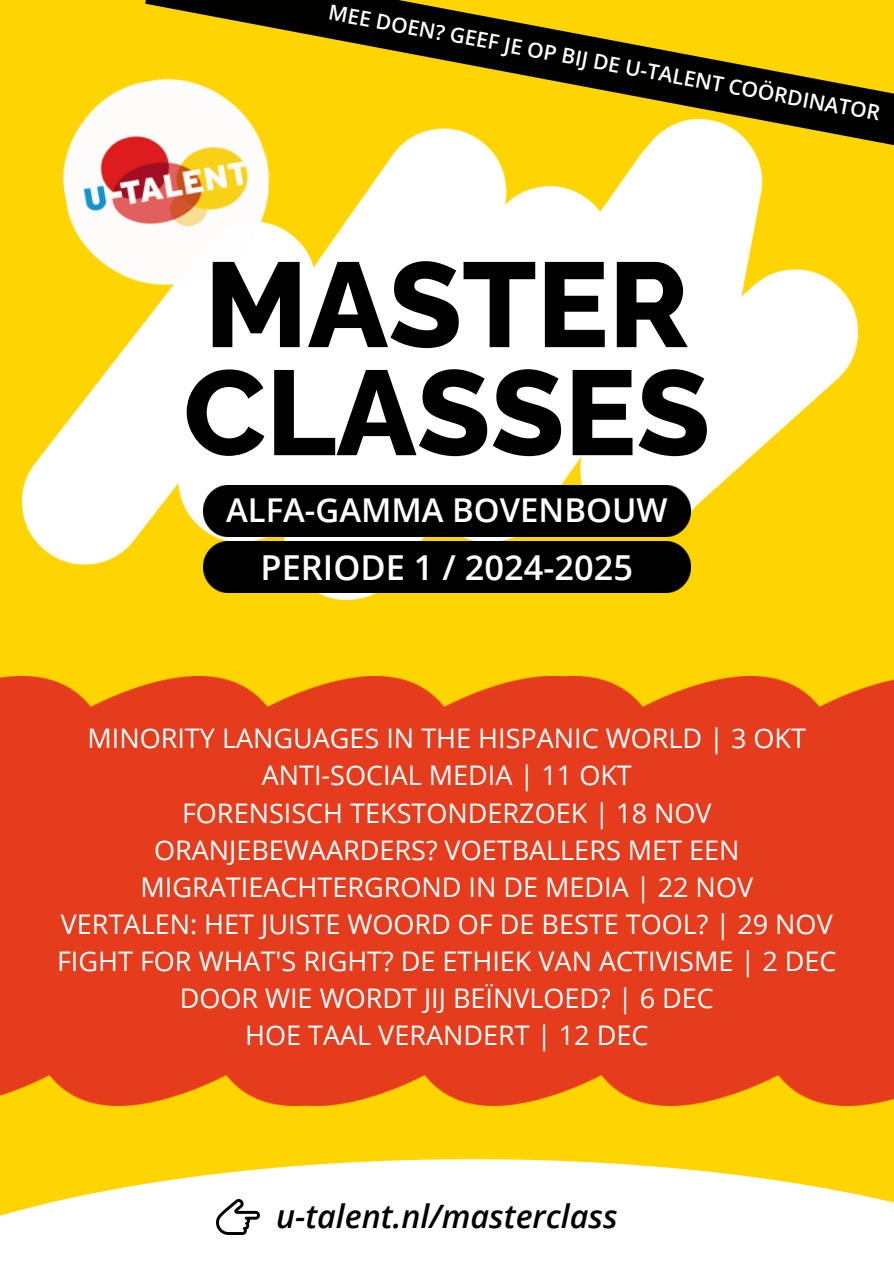
<style>
.page{position:relative;width:894px;height:1264px;background:#fff}
.page>*{position:absolute;margin:0;border:0;box-sizing:border-box;transform-origin:0 0}
.t1{font:800 120px/108px "Raleway";color:#000}
.t2{font:600 34.35px "Open Sans";color:#fff}
.t3{font:600 32.85px "Open Sans";color:#fff}
.t4{font:italic 600 32.25px "Open Sans";color:#000}
.t5{font:27px/37.2px "Open Sans";color:#fff;text-align:center}
.t6{font:600 21px "Open Sans";color:#fff}
</style>
<div class="page">
<div style="left:0;top:0;width:893px;height:1263px;background:#fed500"></div>
<img style="left:22px;top:162px;width:835px;height:437px">
<img style="left:48px;top:81px;width:237px;height:219px">
<div style="left:203px;top:485px;width:487px;height:51px;background:#000"></div>
<div style="left:203px;top:541px;width:487px;height:51px;background:#000"></div>
<svg style="left:0;top:1159px;width:893px;height:104px;fill:#fff"></svg>
<img style="left:216px;top:1199px;width:43px;height:35px">
<img style="left:145px;top:0;width:748px;height:162px">
<div style="left:637px;top:676px;width:256px;height:429px;background:#e63c1e"></div>
<div style="left:0;top:676px;width:637px;height:429px;background:#e63c1e"></div>
<p class="t6" style="left:331px;top:-1px;width:562px;rotate:10deg">MEE DOEN? GEEF JE OP BIJ DE U-TALENT COÖRDINATOR</p>
<h2 class="t1" style="left:183px;top:251px;width:528px">MASTER<br>CLASSES</h2>
<p class="t3" style="left:226px;top:487px;width:443px">ALFA-GAMMA BOVENBOUW</p>
<p class="t2" style="left:260px;top:543px;width:374px">PERIODE 1 / 2024-2025</p>
<p class="t5" style="left:57px;top:719px;width:780px">MINORITY LANGUAGES IN THE HISPANIC WORLD | 3 OKT ANTI-SOCIAL MEDIA | 11 OKT<br>FORENSISCH TEKSTONDERZOEK | 18 NOV ORANJEBEWAARDERS? VOETBALLERS MET EEN MIGRATIEACHTERGROND IN DE MEDIA | 22 NOV<br>VERTALEN: HET JUISTE WOORD OF DE BESTE TOOL? | 29 NOV FIGHT FOR WHAT'S RIGHT? DE ETHIEK VAN ACTIVISME | 2 DEC DOOR WIE WORDT JIJ BEÏNVLOED? | 6 DEC<br>HOE TAAL VERANDERT | 12 DEC</p>
<h4 class="t4" style="left:276px;top:1193px;width:343px">u-talent.nl/masterclass</h4>
</div>
